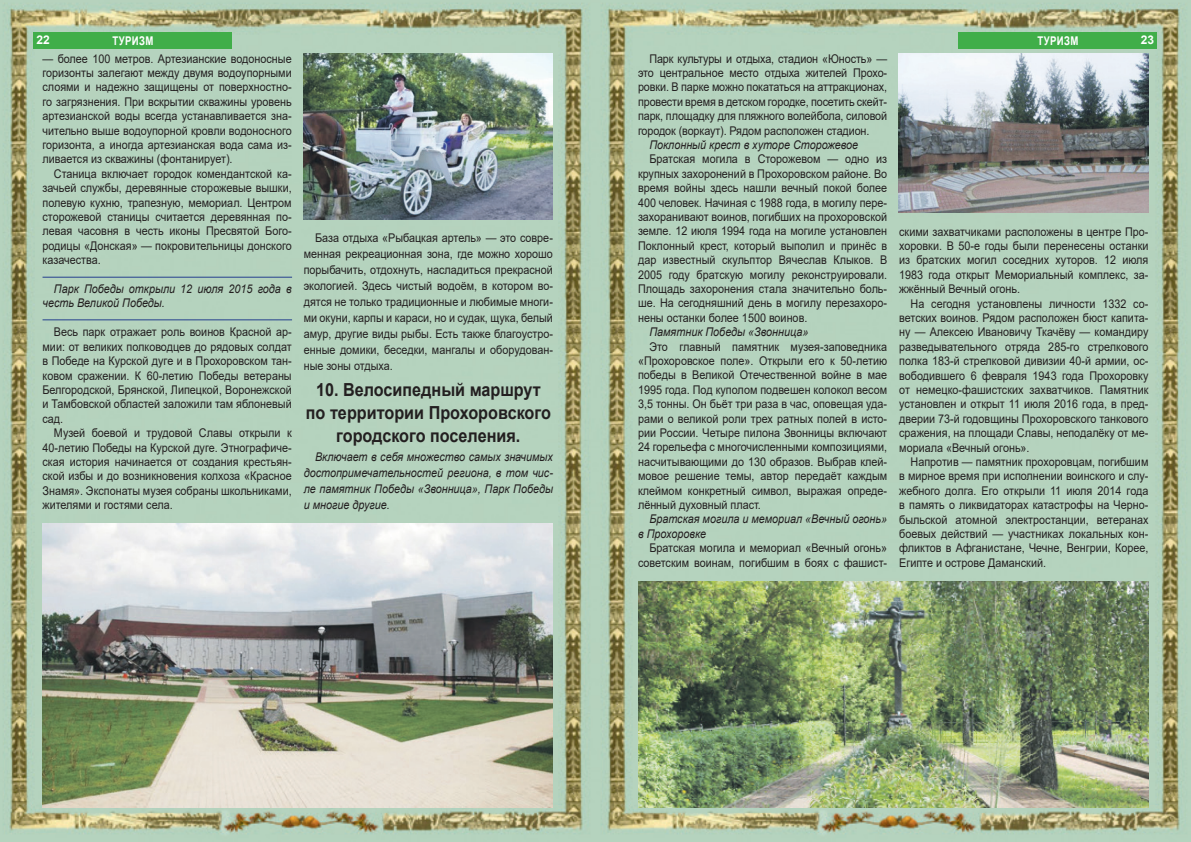
<style>
.page{position:relative;width:1191px;height:842px;background:#fff}
.page>*{position:absolute;margin:0;border:0;box-sizing:border-box;transform-origin:0 0}
.t1{font:700 18px/23.2px "Arial";color:#231f20;text-align:center;scale:.9 1}
.t2{font:12px/14.4px "Arial";color:#231f20;text-align:justify;scale:.9 1}
.t3{font:italic 12px/16px "Arial";color:#231f20;scale:.9 1}
.t4{font:700 12px "Arial";letter-spacing:.035em;color:#fff;scale:.8 1}
.t5{font:700 12px "Arial";letter-spacing:.035em;color:#fff}
</style>
<div class="page">
<img style="left:0;top:0;width:591px;height:842px">
<img style="left:591px;top:0;width:600px;height:842px">
<div style="left:33px;top:33px;width:199px;height:16px;background:#40ae49"></div>
<div style="left:958px;top:33px;width:199px;height:16px;background:#40ae49"></div>
<img style="left:43px;top:523px;width:510px;height:285px">
<img style="left:303px;top:54px;width:250px;height:165px">
<hr style="left:43px;top:277px;width:249px;height:1px;background:#253f8e">
<hr style="left:43px;top:319px;width:249px;height:1px;background:#253f8e">
<img style="left:638px;top:581px;width:510px;height:227px">
<img style="left:899px;top:54px;width:249px;height:159px">
<p class="t5" style="left:36px;top:31px;width:15px">22</p>
<p class="t4" style="left:113px;top:32px;width:53px">ТУРИЗМ</p>
<p class="t4" style="left:1037px;top:32px;width:53px">ТУРИЗМ</p>
<p class="t5" style="left:1140px;top:31px;width:15px">23</p>
<p class="t2" style="left:43px;top:51px;width:278px">— более 100 метров. Артезианские водоносные горизонты залегают между двумя водоупорными слоями и надежно защищены от поверхностно&shy;го загрязнения. При вскрытии скважины уровень артезианской воды всегда устанавливается зна&shy;чительно выше водоупорной кровли водоносного горизонта, а иногда артезианская вода сама из&shy;ливается из скважины (фонтанирует).</p>
<p class="t2" style="left:43px;top:166px;width:278px;text-indent:11px">Станица включает городок комендантской ка&shy;зачьей службы, деревянные сторожевые вышки, полевую кухню, трапезную, мемориал. Центром сторожевой станицы считается деревянная по&shy;левая часовня в честь иконы Пресвятой Бого&shy;родицы «Донская» — покровительницы донского казачества.</p>
<p class="t3" style="left:43px;top:282px;width:278px;line-height:14.4px;text-indent:11px">Парк Победы открыли 12 июля 2015 года в честь Великой Победы.</p>
<p class="t2" style="left:43px;top:325px;width:278px;text-indent:11px">Весь парк отражает роль воинов Красной ар&shy;мии: от великих полководцев до рядовых солдат в Победе на Курской дуге и в Прохоровском тан&shy;ковом сражении. К 60-летию Победы ветераны Белгородской, Брянской, Липецкой, Воронежской и Тамбовской областей заложили там яблоневый сад.</p>
<p class="t2" style="left:43px;top:426px;width:278px;text-indent:11px">Музей боевой и трудовой Славы открыли к 40-летию Победы на Курской дуге. Этнографиче&shy;ская история начинается от создания крестьян&shy;ской избы и до возникновения колхоза «Красное Знамя». Экспонаты музея собраны школьниками, жителями и гостями села.</p>
<p class="t2" style="left:638px;top:51px;width:278px;text-indent:11px">Парк культуры и отдыха, стадион «Юность» — это центральное место отдыха жителей Прохо&shy;ровки. В парке можно покататься на аттракционах, провести время в детском городке, посетить скейт&shy;парк, площадку для пляжного волейбола, силовой городок (воркаут). Рядом расположен стадион.</p>
<p class="t3" style="left:649px;top:137px;width:234px">Поклонный крест в хуторе Сторожевое</p>
<p class="t2" style="left:638px;top:152px;width:278px;text-indent:11px">Братская могила в Сторожевом — одно из крупных захоронений в Прохоровском районе. Во время войны здесь нашли вечный покой более 400 человек. Начиная с 1988 года, в могилу пере&shy;захоранивают воинов, погибших на прохоровской земле. 12 июля 1994 года на могиле установлен Поклонный крест, который выполил и принёс в дар известный скульптор Вячеслав Клыков. В 2005 году братскую могилу реконструировали.<br>Площадь захоронения стала значительно боль&shy;ше. На сегодняшний день в могилу перезахоро&shy;нены останки более 1500 воинов.</p>
<p class="t3" style="left:649px;top:324px;width:178px">Памятник Победы «Звонница»</p>
<p class="t2" style="left:638px;top:339px;width:278px;text-indent:11px">Это главный памятник музея-заповедника «Прохоровское поле». Открыли его к 50-летию победы в Великой Отечественной войне в мае 1995 года. Под куполом подвешен колокол весом 3,5 тонны. Он бьёт три раза в час, оповещая уда&shy;рами о великой роли трех ратных полей в исто&shy;рии России. Четыре пилона Звонницы включают 24 горельефа с многочисленными композициями, насчитывающими до 130 образов. Выбрав клей&shy;мовое решение темы, автор передаёт каждым клеймом конкретный символ, выражая опреде&shy;лённый духовный пласт.</p>
<p class="t3" style="left:638px;top:512px;width:278px;line-height:14.4px;text-indent:11px">Братская могила и мемориал «Вечный огонь» в Прохоровке</p>
<p class="t2" style="left:638px;top:541px;width:278px;text-align:right">Братская могила и мемориал «Вечный огонь» советским воинам, погибшим в боях с фашист-</p>
<p class="t2" style="left:899px;top:224px;width:278px">скими захватчиками расположены в центре Про&shy;хоровки. В 50-е годы были перенесены останки из братских могил соседних хуторов. 12 июля 1983 года открыт Мемориальный комплекс, за&shy;жжённый Вечный огонь.</p>
<p class="t2" style="left:899px;top:296px;width:278px;text-indent:11px">На сегодня установлены личности 1332 со&shy;ветских воинов. Рядом расположен бюст капита&shy;ну — Алексею Ивановичу Ткачёву — командиру разведывательного отряда 285-го стрелкового полка 183-й стрелковой дивизии 40-й армии, ос&shy;вободившего 6 февраля 1943 года Прохоровку от немецко-фашистских захватчиков. Памятник установлен и открыт 11 июля 2016 года, в пред&shy;дверии 73-й годовщины Прохоровского танкового сражения, на площади Славы, неподалёку от ме&shy;мориала «Вечный огонь».</p>
<p class="t2" style="left:899px;top:454px;width:278px;text-indent:11px">Напротив — памятник прохоровцам, погибшим в мирное время при исполнении воинского и слу&shy;жебного долга. Его открыли 11 июля 2014 года в память о ликвидаторах катастрофы на Черно&shy;быльской атомной электростанции, ветеранах боевых действий — участниках локальных кон&shy;фликтов в Афганистане, Чечне, Венгрии, Корее, Египте и острове Даманский.</p>
<p class="t2" style="left:304px;top:230px;width:278px;line-height:16px;text-indent:11px">База отдыха «Рыбацкая артель» — это совре&shy;менная рекреационная зона, где можно хорошо порыбачить, отдохнуть, насладиться прекрасной экологией. Здесь чистый водоём, в котором во&shy;дятся не только традиционные и любимые многи&shy;ми окуни, карпы и караси, но и судак, щука, белый амур, другие виды рыбы. Есть также благоустро&shy;енные домики, беседки, мангалы и оборудован&shy;ные зоны отдыха.</p>
<h1 class="t1" style="left:306px;top:378px;width:274px">10. Велосипедный маршрут по территории Прохоровского городского поселения.</h1>
<p class="t3" style="left:304px;top:449px;width:278px;text-align:justify;text-indent:11px">Включает в себя множество самых значимых достопримечательностей региона, в том чис&shy;ле памятник Победы «Звонница», Парк Победы и многие другие.</p>
</div>
